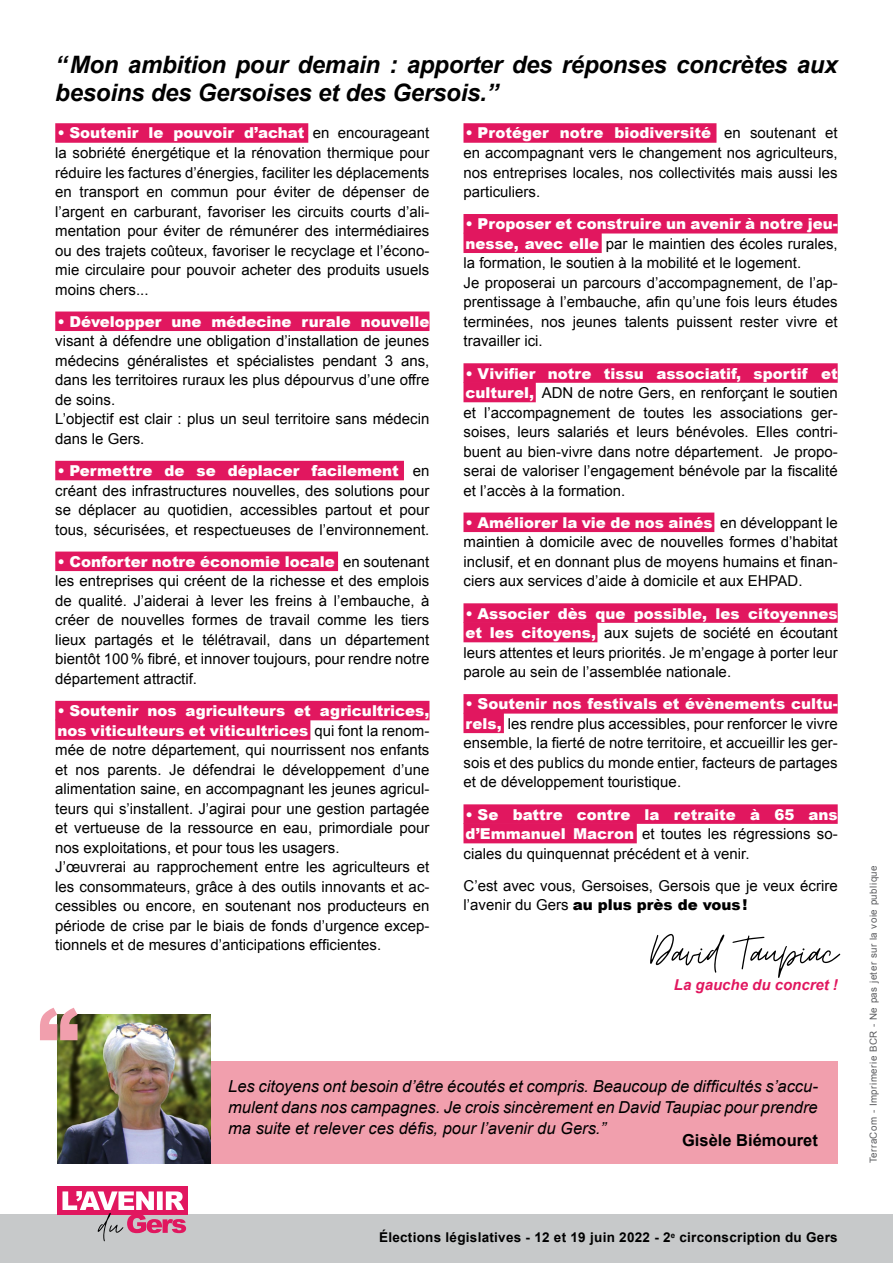
<style>
.page{position:relative;width:893px;height:1263px;background:#fff}
.page>*{position:absolute;margin:0;border:0;box-sizing:border-box;transform-origin:0 0}
.t1{font:900 81.75px "Arial";color:#f19fad}
.t2{font:51px "Moon Time";color:#000}
.t3{font:italic 700 24px/28.5px "Arial";letter-spacing:-.01em;color:#000}
.t4{font:italic 16.5px/21px "Arial";color:#000;text-align:justify}
.t5{font:700 16.5px "Arial";color:#000}
.t6{font:15px/19.5px "Arial";color:#000;text-align:justify}
.t7{font:900 15px "Arial";color:#fff}
.t8{font:italic 700 15px "Arial";color:#e1175f}
.t9{font:700 13.5px "Arial";letter-spacing:.02em;color:#000}
.t10{font:9.75px "Arial";letter-spacing:.05em;color:#5a5b5e}
.s1{font-weight:900;color:#fff}
.s2{font-weight:900}
</style>
<div class="page">
<div style="left:55px;top:123px;width:253px;height:20px;background:#e1175f"></div>
<div style="left:55px;top:311px;width:374px;height:20px;background:#e1175f"></div>
<div style="left:55px;top:461px;width:349px;height:19px;background:#e1175f"></div>
<div style="left:55px;top:551px;width:283px;height:20px;background:#e1175f"></div>
<div style="left:55px;top:701px;width:374px;height:19px;background:#e1175f"></div>
<div style="left:55px;top:720px;width:255px;height:20px;background:#e1175f"></div>
<div style="left:463px;top:123px;width:253px;height:20px;background:#e1175f"></div>
<div style="left:463px;top:214px;width:375px;height:19px;background:#e1175f"></div>
<div style="left:463px;top:233px;width:139px;height:20px;background:#e1175f"></div>
<div style="left:463px;top:363px;width:375px;height:20px;background:#e1175f"></div>
<div style="left:463px;top:382px;width:73px;height:20px;background:#e1175f"></div>
<div style="left:463px;top:512px;width:251px;height:20px;background:#e1175f"></div>
<div style="left:463px;top:603px;width:375px;height:20px;background:#e1175f"></div>
<div style="left:463px;top:622px;width:134px;height:20px;background:#e1175f"></div>
<div style="left:463px;top:694px;width:375px;height:20px;background:#e1175f"></div>
<div style="left:463px;top:713px;width:41px;height:20px;background:#e1175f"></div>
<div style="left:463px;top:804px;width:375px;height:20px;background:#e1175f"></div>
<div style="left:463px;top:823px;width:174px;height:20px;background:#e1175f"></div>
<div style="left:0;top:1214px;width:893px;height:49px;background:#c7c9ca"></div>
<div style="left:57px;top:1186px;width:131px;height:28px;background:#e1175f"></div>
<svg style="left:62px;top:1191px;width:124px;height:50px"></svg>
<div style="left:57px;top:1062px;width:781px;height:102px;background:#f19fad"></div>
<img style="left:57px;top:1015px;width:153px;height:149px">
<h3 class="t3" style="left:55px;top:51px;width:784px">“Mon ambition pour demain : apporter des réponses concrètes aux besoins des Gersoises et des Gersois.”</h3>
<p class="t6" style="left:55px;top:124px;width:376px"><span class="s1">• Soutenir le pouvoir d’achat</span> en encourageant la sobriété énergétique et la rénovation thermique pour réduire les factures d’énergies, faciliter les déplacements en transport en commun pour éviter de dépenser de l’argent en carburant, favoriser les circuits courts d’ali&shy;mentation pour éviter de rémunérer des intermédiaires ou des trajets coûteux, favoriser le recyclage et l’écono&shy;mie circulaire pour pouvoir acheter des produits usuels moins chers...</p>
<p class="t7" style="left:57px;top:310px;width:374px">• Développer une médecine rurale nouvelle</p>
<p class="t6" style="left:55px;top:331px;width:376px;text-align:left">visant à défendre une obligation d’installation de jeunes médecins généralistes et spécialistes pendant 3 ans, dans les territoires ruraux les plus dépourvus d’une offre de soins.<br>L’objectif est clair : plus un seul territoire sans médecin dans le Gers.</p>
<p class="t6" style="left:55px;top:461px;width:376px"><span class="s1">• Permettre de se déplacer facilement</span> en créant des infrastructures nouvelles, des solutions pour se déplacer au quotidien, accessibles partout et pour tous, sécurisées, et respectueuses de l’environnement.</p>
<p class="t6" style="left:55px;top:552px;width:376px"><span class="s1">• Conforter notre économie locale</span> en soutenant les entreprises qui créent de la richesse et des emplois de qualité. J’aiderai à lever les freins à l’embauche, à créer de nouvelles formes de travail comme les tiers lieux partagés et le télétravail, dans un département bientôt 100% fibré, et innover toujours, pour rendre notre département attractif.</p>
<p class="t6" style="left:55px;top:701px;width:376px;text-align:left"><span class="s1">• Soutenir nos agriculteurs et agricultrices, nos viticulteurs et viticultrices</span> qui font la renom&shy;mée de notre département, qui nourrissent nos enfants et nos parents. Je défendrai le développement d’une alimentation saine, en accompagnant les jeunes agricul&shy;teurs qui s’installent. J’agirai pour une gestion partagée et vertueuse de la ressource en eau, primordiale pour nos exploitations, et pour tous les usagers.<br>J’œuvrerai au rapprochement entre les agriculteurs et les consommateurs, grâce à des outils innovants et ac&shy;cessibles ou encore, en soutenant nos producteurs en période de crise par le biais de fonds d’urgence excep&shy;tionnels et de mesures d’anticipations efficientes.</p>
<h1 class="t1" style="left:38px;top:978px;width:42px">“</h1>
<p class="t6" style="left:463px;top:124px;width:376px"><span class="s1">• Protéger notre biodiversité</span> en soutenant et en accompagnant vers le changement nos agriculteurs, nos entreprises locales, nos collectivités mais aussi les particuliers.</p>
<p class="t6" style="left:463px;top:214px;width:376px;text-align:left"><span class="s1">• Proposer et construire un avenir à notre jeu&shy;nesse, avec elle</span> par le maintien des écoles rurales, la formation, le soutien à la mobilité et le logement.<br>Je proposerai un parcours d’accompagnement, de l’ap&shy;prentissage à l’embauche, afin qu’une fois leurs études terminées, nos jeunes talents puissent rester vivre et travailler ici.</p>
<p class="t6" style="left:463px;top:364px;width:376px"><span class="s1">• Vivifier notre tissu associatif, sportif et culturel,</span> ADN de notre Gers, en renforçant le soutien et l’accompagnement de toutes les associations ger&shy;soises, leurs salariés et leurs bénévoles. Elles contri&shy;buent au bien-vivre dans notre département. Je propo&shy;serai de valoriser l’engagement bénévole par la fiscalité et l’accès à la formation.</p>
<p class="t6" style="left:463px;top:513px;width:376px"><span class="s1">• Améliorer la vie de nos ainés</span> en développant le maintien à domicile avec de nouvelles formes d’habitat inclusif, et en donnant plus de moyens humains et finan&shy;ciers aux services d’aide à domicile et aux EHPAD.</p>
<p class="t6" style="left:463px;top:604px;width:376px"><span class="s1">• Associer dès que possible, les citoyennes et les citoyens,</span> aux sujets de société en écoutant leurs attentes et leurs priorités. Je m’engage à porter leur parole au sein de l’assemblée nationale.</p>
<p class="t6" style="left:463px;top:694px;width:376px"><span class="s1">• Soutenir nos festivals et évènements cultu&shy;rels,</span> les rendre plus accessibles, pour renforcer le vivre ensemble, la fierté de notre territoire, et accueillir les ger&shy;sois et des publics du monde entier, facteurs de partages et de développement touristique.</p>
<p class="t6" style="left:464px;top:805px;width:376px"><span class="s1">• Se battre contre la retraite à 65 ans d’Emmanuel Macron</span> et toutes les régressions so&shy;ciales du quinquennat précédent et à venir.</p>
<p class="t6" style="left:464px;top:876px;width:376px">C’est avec vous, Gersoises, Gersois que je veux écrire l’avenir du Gers <span class="s2">au plus près de vous!</span></p>
<h2 class="t2" style="left:650px;top:929px;width:189px">David Taupiac</h2>
<p class="t8" style="left:674px;top:975px;width:165px">La gauche du concret !</p>
<p class="t4" style="left:228px;top:1076px;width:591px">Les citoyens ont besoin d’être écoutés et compris. Beaucoup de difficultés s’accu&shy;mulent dans nos campagnes. Je crois sincèrement en David Taupiac pour prendre ma suite et relever ces défis, pour l’avenir du Gers.”</p>
<p class="t5" style="left:682px;top:1129px;width:137px">Gisèle Biémouret</p>
<p class="t9" style="left:379px;top:1228px;width:460px">Élections législatives - 12 et 19 juin 2022 - 2<sup>e</sup> circonscription du Gers</p>
<p class="t10" style="left:867px;top:1163px;width:299px;rotate:-90deg">TerraCom - Imprimerie BCR - Ne pas jeter sur la voie publique</p>
</div>
